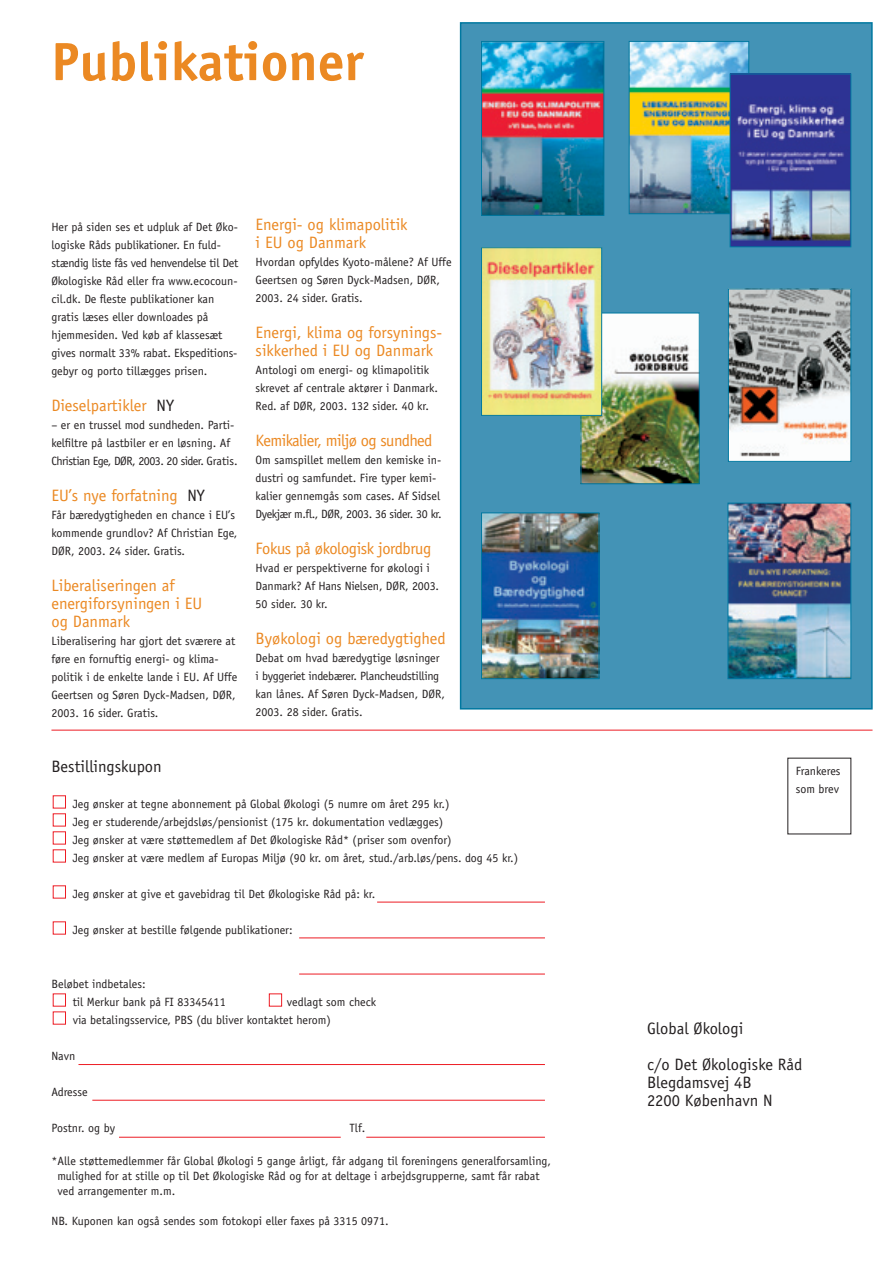
<style>
.page{position:relative;width:893px;height:1262px;background:#fff}
.page>*{position:absolute;margin:0;border:0;box-sizing:border-box;transform-origin:0 0}
.t1{font:700 54px "Officina Sans";color:#eb8923}
.t2{font:16.5px/18px "Officina Sans";color:#eb8923}
.t3{font:16.5px/36px "Officina Sans";color:#231f20}
.t4{font:16.5px "Officina Sans";letter-spacing:-.035em;color:#eb8923}
.t5{font:16.5px "Officina Sans";letter-spacing:-.025em;color:#eb8923}
.t6{font:12px/18px "Officina Sans";color:#231f20}
.s1{color:#231f20}
</style>
<div class="page">
<div style="left:460px;top:23px;width:411px;height:686px;background:#4393b6"></div>
<div style="left:460px;top:22px;width:412px;height:687px;border:2px solid #0078a0"></div>
<svg style="left:53px;top:795px;width:492px;height:342px"></svg>
<img style="left:483px;top:514px;width:114px;height:163px">
<div style="left:481px;top:512px;width:118px;height:167px;border:1px solid #0078a0"></div>
<hr style="left:51px;top:729px;width:821px;height:1px;background:#ed1c24">
<hr style="left:299px;top:973px;width:246px;height:1px;background:#ed1c24">
<img style="left:729px;top:505px;width:120px;height:172px">
<div style="left:727px;top:503px;width:124px;height:176px;border:1px solid #0078a0"></div>
<img style="left:630px;top:43px;width:117px;height:169px">
<div style="left:628px;top:41px;width:121px;height:173px;border:1px solid #0078a0"></div>
<img style="left:483px;top:43px;width:119px;height:171px">
<div style="left:481px;top:41px;width:123px;height:175px;border:1px solid #0078a0"></div>
<img style="left:730px;top:290px;width:119px;height:170px">
<div style="left:728px;top:288px;width:123px;height:174px;border:1px solid #0078a0"></div>
<img style="left:582px;top:315px;width:115px;height:167px">
<div style="left:580px;top:313px;width:119px;height:171px;border:1px solid #0078a0"></div>
<img style="left:731px;top:76px;width:118px;height:169px">
<div style="left:729px;top:74px;width:122px;height:173px;border:1px solid #0078a0"></div>
<img style="left:483px;top:249px;width:117px;height:165px">
<div style="left:481px;top:247px;width:121px;height:169px;border:1px solid #0078a0"></div>
<h1 class="t1" style="left:51px;top:41px;width:314px">Publikationer</h1>
<p class="t6" style="left:51px;top:219px;width:188px">Her på siden ses et udpluk af Det Øko&shy;logiske Råds publikationer. En fuld&shy;stændig liste fås ved henvendelse til Det Økologiske Råd eller fra www.ecocoun&shy;cil.dk. De fleste publikationer kan gratis læses eller downloades på hjemmesiden. Ved køb af klassesæt gives normalt 33% rabat. Ekspeditions&shy;gebyr og porto tillægges prisen.</p>
<h2 class="t2" style="left:51px;top:397px;width:124px">Dieselpartikler <span class="s1">NY</span></h2>
<p class="t6" style="left:51px;top:417px;width:188px">– er en trussel mod sundheden. Parti&shy;kelfiltre på lastbiler er en løsning. Af<br>Christian Ege, DØR, 2003. 20 sider. Gratis.</p>
<h2 class="t2" style="left:51px;top:487px;width:155px">EU’s nye forfatning <span class="s1">NY</span></h2>
<p class="t6" style="left:51px;top:507px;width:187px">Får bæredygtigheden en chance i EU’s kommende grundlov? Af Christian Ege,<br>DØR, 2003. 24 sider. Gratis.</p>
<h2 class="t2" style="left:51px;top:577px;width:152px">Liberaliseringen af energiforsyningen i EU og Danmark</h2>
<p class="t6" style="left:51px;top:633px;width:187px">Liberalisering har gjort det sværere at føre en fornuftig energi- og klima&shy;politik i de enkelte lande i EU. Af Uffe Geertsen og Søren Dyck-Madsen, DØR, 2003. 16 sider. Gratis.</p>
<h2 class="t2" style="left:256px;top:217px;width:153px">Energi- og klimapolitik i EU og Danmark</h2>
<p class="t6" style="left:256px;top:254px;width:197px">Hvordan opfyldes Kyoto-målene? Af Uffe<br>Geertsen og Søren Dyck-Madsen, DØR,<br>2003. 24 sider. Gratis.</p>
<h2 class="t2" style="left:256px;top:325px;width:188px">Energi, klima og forsynings&shy;sikkerhed i EU og Danmark</h2>
<p class="t6" style="left:256px;top:362px;width:184px">Antologi om energi- og klimapolitik skrevet af centrale aktører i Danmark.<br>Red. af DØR, 2003. 132 sider. 40 kr.</p>
<h2 class="t4" style="left:256px;top:434px;width:178px">Kemikalier, miljø og sundhed</h2>
<p class="t6" style="left:256px;top:452px;width:188px">Om samspillet mellem den kemiske in&shy;dustri og samfundet. Fire typer kemi&shy;kalier gennemgås som cases. Af Sidsel Dyekjær m.fl., DØR, 2003. 36 sider. 30 kr.</p>
<h2 class="t5" style="left:256px;top:542px;width:177px">Fokus på økologisk jordbrug</h2>
<p class="t6" style="left:256px;top:560px;width:185px">Hvad er perspektiverne for økologi i<br>Danmark? Af Hans Nielsen, DØR, 2003.<br>50 sider. 30 kr.</p>
<h2 class="t2" style="left:256px;top:631px;width:192px">Byøkologi og bæredygtighed</h2>
<p class="t6" style="left:256px;top:650px;width:191px">Debat om hvad bæredygtige løsninger i byggeriet indebærer. Plancheudstilling kan lånes. Af Søren Dyck-Madsen, DØR, 2003. 28 sider. Gratis.</p>
<h2 class="t3" style="left:51px;top:750px;width:112px">Bestillingskupon</h2>
<p class="t6" style="left:73px;top:796px;width:447px">Jeg ønsker at tegne abonnement på Global Økologi (5 numre om året 295 kr.)<br>Jeg er studerende/arbejdsløs/pensionist (175 kr. dokumentation vedlægges)<br>Jeg ønsker at være støttemedlem af Det Økologiske Råd* (priser som ovenfor)<br>Jeg ønsker at være medlem af Europas Miljø (90 kr. om året, stud./arb.løs/pens. dog 45 kr.)</p>
<p class="t6" style="left:73px;top:886px;width:304px">Jeg ønsker at give et gavebidrag til Det Økologiske Råd på: kr.</p>
<p class="t6" style="left:73px;top:922px;width:221px">Jeg ønsker at bestille følgende publikationer:</p>
<p class="t6" style="left:73px;top:976px;width:154px;text-indent:-21px">Beløbet indbetales:<br>til Merkur bank på FI 83345411</p>
<p class="t6" style="left:73px;top:994px;width:305px;text-indent:214px">vedlagt som check via betalingsservice, PBS (du bliver kontaktet herom)</p>
<p class="t6" style="left:51px;top:1048px;width:25px">Navn</p>
<p class="t6" style="left:51px;top:1084px;width:38px">Adresse</p>
<p class="t6" style="left:51px;top:1120px;width:65px">Postnr. og by</p>
<p class="t6" style="left:349px;top:1120px;width:17px">Tlf.</p>
<p class="t6" style="left:57px;top:1154px;width:495px;line-height:15px;text-indent:-6px">*Alle støttemedlemmer får Global Økologi 5 gange årligt, får adgang til foreningens generalforsamling, mulighed for at stille op til Det Økologiske Råd og for at deltage i arbejdsgrupperne, samt får rabat ved arrangementer m.m.</p>
<p class="t6" style="left:51px;top:1213px;width:339px">NB. Kuponen kan også sendes som fotokopi eller faxes på 3315 0971.</p>
<p class="t6" style="left:795px;top:762px;width:46px">Frankeres som brev</p>
<h2 class="t3" style="left:647px;top:1011px;width:157px">Global Økologi<br>c/o Det Økologiske Råd</h2>
<h2 class="t3" style="left:647px;top:1074px;width:127px;line-height:18px">Blegdamsvej 4B<br>2200 København N</h2>
</div>
